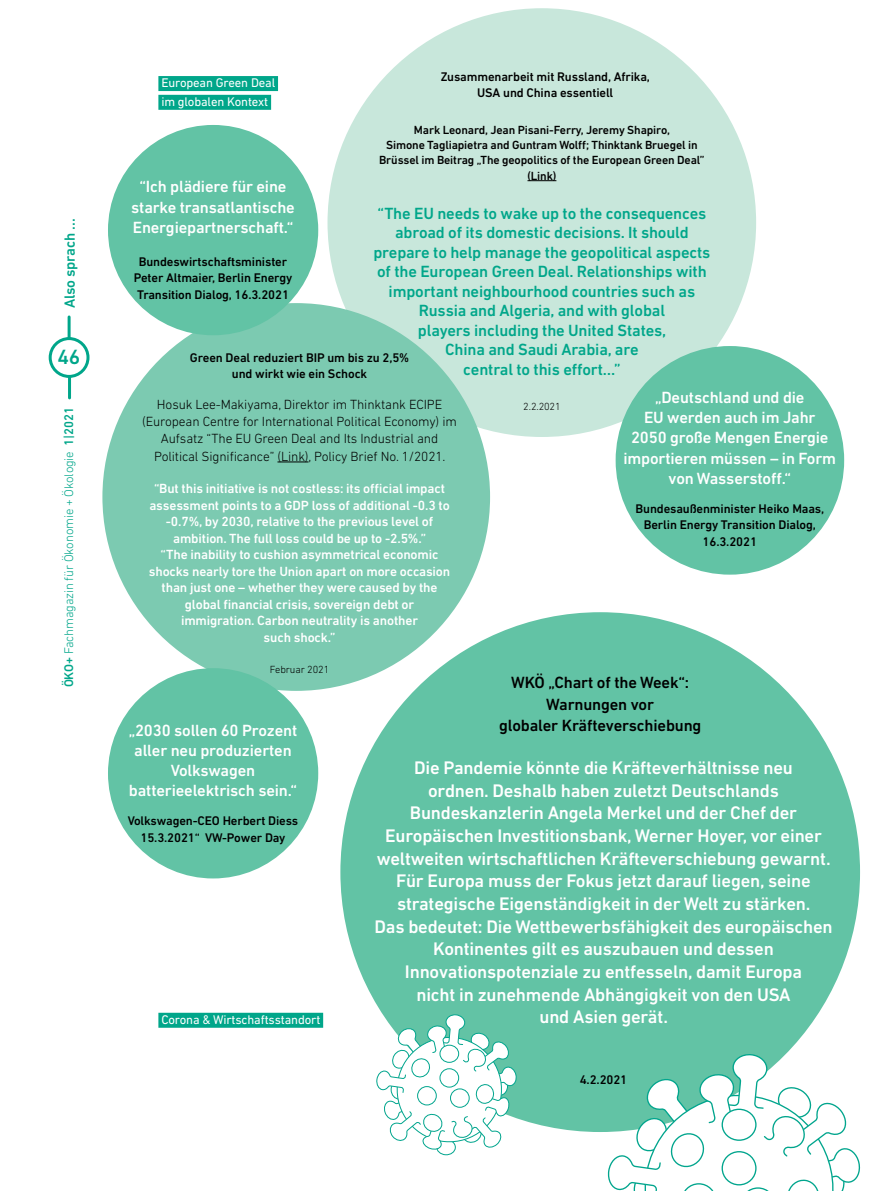
<style>
.page{position:relative;width:893px;height:1191px;background:#fff}
.page>*{position:absolute;margin:0;border:0;box-sizing:border-box;transform-origin:0 0}
.t1{font:500 21px "DIN Next LT Pro";color:#00a68a}
.t2{font:500 18.45px/22.6px "DIN Next LT Pro";letter-spacing:-.01em;color:#fff;text-align:center}
.t3{font:500 16.5px/19.5px "DIN Next LT Pro";letter-spacing:-.01em;color:#00a68a;text-align:center}
.t4{font:500 16.5px/20.2px "DIN Next LT Pro";letter-spacing:-.01em;color:#fff;text-align:center}
.t5{font:500 16.5px/21.5px "DIN Next LT Pro";letter-spacing:-.01em;color:#000;text-align:center}
.t6{font:500 15px "DIN Next LT Pro";letter-spacing:-.01em;color:#00a68a}
.t7{font:500 13.5px/16.5px "DIN Next LT Pro";letter-spacing:-.01em;color:#fff;text-align:center}
.t8{font:300 13.5px/17.2px "DIN Next LT Pro";letter-spacing:-.01em;color:#000;text-align:center}
.t9{font:500 12.75px/16.5px "DIN Next LT Pro";letter-spacing:-.01em;color:#000;text-align:center}
.t10{font:12.75px/18.8px "DIN Next LT Pro";letter-spacing:-.01em;color:#fff}
.t11{font:300 12.75px "DIN Next LT Pro";letter-spacing:-.01em;color:#00a68a}
.t12{font:500 12px/15px "DIN Next LT Pro";letter-spacing:-.01em;color:#000;text-align:center}
.t13{font:300 10.5px "DIN Next LT Pro";letter-spacing:-.01em;color:#000}
.s1{font-weight:500}
</style>
<div class="page">
<div style="left:49px;top:337px;width:41px;height:41px;border:3px solid #00a68a;border-radius:50%"></div>
<hr style="left:68px;top:317px;width:3px;height:21px;background:#00a68a">
<hr style="left:68px;top:377px;width:3px;height:21px;background:#00a68a">
<div style="left:158px;top:76px;width:120px;height:15px;background:#00a68a"></div>
<div style="left:158px;top:95px;width:113px;height:15px;background:#00a68a"></div>
<div style="left:158px;top:1012px;width:165px;height:15px;background:#00a68a"></div>
<div style="left:327px;top:8px;width:429px;height:429px;background:#c8e7db;border-radius:50%"></div>
<svg style="left:527px;top:180px;width:29px;height:1px"></svg>
<div style="left:102px;top:303px;width:388px;height:388px;background:#7ccab1;border-radius:50%"></div>
<div style="left:340px;top:612px;width:520px;height:520px;background:#62c3a5;border-radius:50%"></div>
<hr style="left:277px;top:461px;width:32px;height:1px;background:#000">
<svg style="left:607px;top:986px;width:254px;height:205px"></svg>
<svg style="left:376px;top:1013px;width:141px;height:142px"></svg>
<div style="left:616px;top:346px;width:228px;height:228px;background:#62c3a5;border-radius:50%"></div>
<div style="left:108px;top:125px;width:210px;height:210px;background:#62c3a5;border-radius:50%"></div>
<div style="left:108px;top:668px;width:210px;height:210px;background:#62c3a5;border-radius:50%"></div>
<p class="t6" style="left:61px;top:308px;width:91px;rotate:-90deg">Also sprach ...</p>
<p class="t1" style="left:58px;top:345px;width:24px">46</p>
<p class="t11" style="left:61px;top:687px;width:282px;rotate:-90deg"><span class="s1">ÖKO+</span> Fachmagazin für Ökonomie + Ökologie <span class="s1">1|2021</span></p>
<p class="t10" style="left:161px;top:73px;width:115px">European Green Deal im globalen Kontext</p>
<p class="t9" style="left:441px;top:68px;width:211px">Zusammenarbeit mit Russland, Afrika,<br>USA und China essentiell</p>
<p class="t12" style="left:379px;top:123px;width:327px">Mark Leonard, Jean Pisani-Ferry, Jeremy Shapiro,<br>Simone Tagliapietra and Guntram Wolff; Thinktank Bruegel in Brüssel im Beitrag „The geopolitics of the European Green Deal” (Link)</p>
<p class="t3" style="left:373px;top:203px;width:339px">“The EU needs to wake up to the consequences abroad of its domestic decisions. It should prepare to help manage the geopolitical aspects of the European Green Deal. Relationships with important neighbourhood countries such as Russia and Algeria, and with global<br>players including the United States,<br>China and Saudi Arabia, are<br>central to this effort…”</p>
<p class="t13" style="left:523px;top:400px;width:39px">2.2.2021</p>
<p class="t4" style="left:131px;top:176px;width:165px">“Ich plädiere für eine starke transatlantische<br>Energiepartnerschaft.“</p>
<p class="t9" style="left:134px;top:253px;width:160px">Bundeswirtschaftsminister<br>Peter Altmaier, Berlin Energy<br>Transition Dialog, 16.3.2021</p>
<p class="t9" style="left:190px;top:349px;width:221px">Green Deal reduziert BIP um bis zu 2,5% und wirkt wie ein Schock</p>
<p class="t8" style="left:142px;top:395px;width:316px">Hosuk Lee-Makiyama, Direktor im Thinktank ECIPE (European Centre for International Political Economy) im Aufsatz “The EU Green Deal and Its Industrial and Political Significance” (Link), Policy Brief No. 1/2021.</p>
<p class="t4" style="left:623px;top:387px;width:214px">„Deutschland und die<br>EU werden auch im Jahr<br>2050 große Mengen Energie importieren müssen – in Form von Wasserstoff.“</p>
<p class="t7" style="left:149px;top:480px;width:303px">“But this initiative is not costless: its official impact assessment points to a GDP loss of additional -0.3 to -0.7%, by 2030, relative to the previous level of ambition. The full loss could be up to -2.5%.”<br>“The inability to cushion asymmetrical economic shocks nearly tore the Union apart on more occasion than just one – whether they were caused by the global financial crisis, sovereign debt or immigration. Carbon neutrality is another<br>such shock.”</p>
<p class="t9" style="left:636px;top:500px;width:190px">Bundesaußenminister Heiko Maas,<br>Berlin Energy Transition Dialog,<br>16.3.2021</p>
<p class="t13" style="left:270px;top:663px;width:61px">Februar 2021</p>
<p class="t4" style="left:129px;top:719px;width:170px">„2030 sollen 60 Prozent aller neu produzierten<br>Volkswagen batterieelektrisch sein.“</p>
<p class="t9" style="left:128px;top:812px;width:172px">Volkswagen-CEO Herbert Diess<br>15.3.2021“ VW-Power Day</p>
<p class="t10" style="left:161px;top:1010px;width:161px">Corona &amp; Wirtschaftsstandort</p>
<p class="t5" style="left:499px;top:672px;width:204px">WKÖ „Chart of the Week“:<br>Warnungen vor<br>globaler Kräfteverschiebung</p>
<p class="t2" style="left:374px;top:756px;width:460px">Die Pandemie könnte die Kräfteverhältnisse neu<br>ordnen. Deshalb haben zuletzt Deutschlands Bundeskanzlerin Angela Merkel und der Chef der Europäischen Investitionsbank, Werner Hoyer, vor einer weltweiten wirtschaftlichen Kräfteverschiebung gewarnt.<br>Für Europa muss der Fokus jetzt darauf liegen, seine strategische Eigenständigkeit in der Welt zu stärken.<br>Das bedeutet: Die Wettbewerbsfähigkeit des europäischen Kontinentes gilt es auszubauen und dessen Innovationspotenziale zu entfesseln, damit Europa<br>nicht in zunehmende Abhängigkeit von den USA<br>und Asien gerät.</p>
<p class="t9" style="left:580px;top:1071px;width:49px">4.2.2021</p>
</div>
